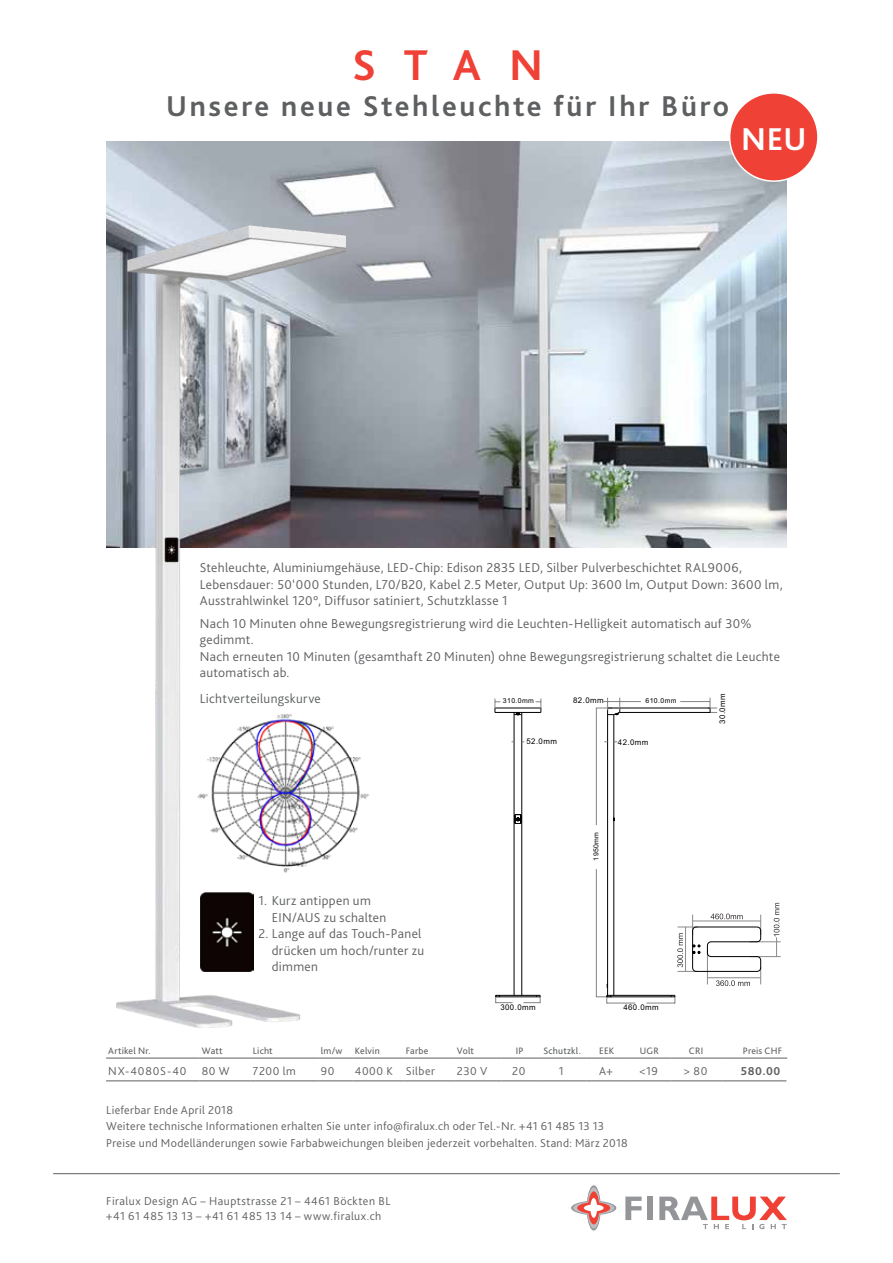
<style>
.page{position:relative;width:893px;height:1263px;background:#fff}
.page>*{position:absolute;margin:0;border:0;box-sizing:border-box;transform-origin:0 0}
.t1{font:700 45px "Bliss 2";color:#ef4135}
.t2{font:700 33px "Bliss 2";color:#fff}
.t3{font:700 30px "Bliss 2";letter-spacing:.09em;color:#5d5f61}
.t4{font:300 13.5px/16.5px "Bliss 2";letter-spacing:.02em;color:#5d5f61}
.t5{font:300 12px/16.5px "Bliss 2";letter-spacing:.03em;color:#5d5f61}
.t6{font:300 12px "Bliss 2";letter-spacing:.075em;color:#5d5f61}
.t7{font:700 12px "Bliss 2";color:#5d5f61}
.t8{font:9.75px "Bliss 2";letter-spacing:.02em;color:#5d5f61}
.t9{font:7.8px "Arial";letter-spacing:.055em;color:#000}
.t10{font:6.9px "Arial";letter-spacing:.055em;color:#000}
</style>
<div class="page">
<hr style="left:53px;top:1173px;width:787px;height:1px;background:#5d5f61">
<svg style="left:625px;top:1196px;width:17px;height:24px"></svg>
<div style="left:647px;top:1196px;width:6px;height:24px;background:#939598"></div>
<svg style="left:659px;top:1196px;width:128px;height:33px"></svg>
<svg style="left:571px;top:1185px;width:45px;height:45px"></svg>
<img style="left:106px;top:141px;width:681px;height:406px">
<img style="left:117px;top:205px;width:228px;height:823px">
<img style="left:200px;top:892px;width:53px;height:79px">
<hr style="left:750px;top:956px;width:31px;height:1px;background:#898a8e">
<hr style="left:750px;top:941px;width:31px;height:1px;background:#898a8e">
<svg style="left:774px;top:903px;width:5px;height:53px"></svg>
<svg style="left:495px;top:698px;width:266px;height:306px"></svg>
<img style="left:182px;top:703px;width:187px;height:176px">
<hr style="left:106px;top:1058px;width:94px;height:1px;background:#5d5f61">
<hr style="left:200px;top:1058px;width:51px;height:1px;background:#5d5f61">
<hr style="left:251px;top:1058px;width:68px;height:1px;background:#5d5f61">
<hr style="left:319px;top:1058px;width:34px;height:1px;background:#5d5f61">
<hr style="left:353px;top:1058px;width:51px;height:1px;background:#5d5f61">
<hr style="left:404px;top:1058px;width:51px;height:1px;background:#5d5f61">
<hr style="left:455px;top:1058px;width:47px;height:1px;background:#5d5f61">
<hr style="left:502px;top:1058px;width:38px;height:1px;background:#5d5f61">
<hr style="left:540px;top:1058px;width:47px;height:1px;background:#5d5f61">
<hr style="left:587px;top:1058px;width:42px;height:1px;background:#5d5f61">
<hr style="left:629px;top:1058px;width:43px;height:1px;background:#5d5f61">
<hr style="left:672px;top:1058px;width:51px;height:1px;background:#5d5f61">
<hr style="left:723px;top:1058px;width:64px;height:1px;background:#5d5f61">
<hr style="left:106px;top:1080px;width:94px;height:1px;background:#5d5f61">
<hr style="left:200px;top:1080px;width:51px;height:1px;background:#5d5f61">
<hr style="left:251px;top:1080px;width:68px;height:1px;background:#5d5f61">
<hr style="left:319px;top:1080px;width:34px;height:1px;background:#5d5f61">
<hr style="left:353px;top:1080px;width:51px;height:1px;background:#5d5f61">
<hr style="left:404px;top:1080px;width:51px;height:1px;background:#5d5f61">
<hr style="left:455px;top:1080px;width:47px;height:1px;background:#5d5f61">
<hr style="left:502px;top:1080px;width:38px;height:1px;background:#5d5f61">
<hr style="left:540px;top:1080px;width:47px;height:1px;background:#5d5f61">
<hr style="left:587px;top:1080px;width:42px;height:1px;background:#5d5f61">
<hr style="left:629px;top:1080px;width:43px;height:1px;background:#5d5f61">
<hr style="left:672px;top:1080px;width:51px;height:1px;background:#5d5f61">
<hr style="left:723px;top:1080px;width:63px;height:1px;background:#5d5f61">
<div style="left:730px;top:93px;width:88px;height:88px;background:#ef4135;border-radius:50%"></div>
<div style="left:729px;top:92px;width:90px;height:90px;border:2px solid #fff;border-radius:50%"></div>
<h1 class="t1" style="left:352px;top:37px;width:192px">STAN</h1>
<h3 class="t3" style="left:166px;top:87px;width:565px">Unsere neue Stehleuchte für Ihr Büro</h3>
<h2 class="t2" style="left:741px;top:118px;width:67px">NEU</h2>
<p class="t4" style="left:200px;top:559px;width:584px">Stehleuchte, Aluminiumgehäuse, LED-Chip: Edison 2835 LED, Silber Pulverbeschichtet RAL9006,<br>Lebensdauer: 50‘000 Stunden, L70/B20, Kabel 2.5 Meter, Output Up: 3600 lm, Output Down: 3600 lm,<br>Ausstrahlwinkel 120°, Diffusor satiniert, Schutzklasse 1</p>
<p class="t4" style="left:200px;top:615px;width:582px">Nach 10 Minuten ohne Bewegungsregistrierung wird die Leuchten-Helligkeit automatisch auf 30% gedimmt.<br>Nach erneuten 10 Minuten (gesamthaft 20 Minuten) ohne Bewegungsregistrierung schaltet die Leuchte automatisch ab.</p>
<p class="t4" style="left:200px;top:690px;width:122px">Lichtverteilungskurve</p>
<p class="t4" style="left:272px;top:892px;width:116px;text-indent:-14px">1. Kurz antippen um<br>EIN/AUS zu schalten</p>
<p class="t4" style="left:272px;top:925px;width:154px;text-indent:-14px">2. Lange auf das Touch-Panel drücken um hoch/runter zu dimmen</p>
<p class="t9" style="left:573px;top:695px;width:32px">82.0mm</p>
<p class="t10" style="left:503px;top:696px;width:33px">310.0mm</p>
<p class="t10" style="left:645px;top:696px;width:33px">610.0mm</p>
<p class="t9" style="left:526px;top:736px;width:32px">52.0mm</p>
<p class="t9" style="left:618px;top:737px;width:32px">42.0mm</p>
<p class="t10" style="left:591px;top:861px;width:30px;rotate:-90deg">1950mm</p>
<p class="t9" style="left:717px;top:724px;width:32px;rotate:-90deg">30.0mm</p>
<p class="t9" style="left:500px;top:1001px;width:37px">300.0mm</p>
<p class="t9" style="left:623px;top:1002px;width:37px">460.0mm</p>
<p class="t8" style="left:108px;top:1044px;width:44px">Artikel Nr.</p>
<p class="t8" style="left:202px;top:1044px;width:23px">Watt</p>
<p class="t8" style="left:253px;top:1044px;width:22px">Licht</p>
<p class="t8" style="left:321px;top:1044px;width:23px">lm/w</p>
<p class="t8" style="left:355px;top:1044px;width:26px">Kelvin</p>
<p class="t8" style="left:406px;top:1044px;width:24px">Farbe</p>
<p class="t8" style="left:457px;top:1044px;width:19px">Volt</p>
<p class="t8" style="left:516px;top:1044px;width:9px">IP</p>
<p class="t8" style="left:543px;top:1044px;width:39px">Schutzkl.</p>
<p class="t8" style="left:599px;top:1044px;width:17px">EEK</p>
<p class="t8" style="left:640px;top:1044px;width:21px">UGR</p>
<p class="t8" style="left:689px;top:1044px;width:16px">CRI</p>
<p class="t8" style="left:743px;top:1044px;width:41px">Preis CHF</p>
<p class="t6" style="left:108px;top:1063px;width:80px">NX-4080S-40</p>
<p class="t5" style="left:202px;top:1062px;width:29px">80 W</p>
<p class="t5" style="left:253px;top:1062px;width:44px">7200 lm</p>
<p class="t5" style="left:321px;top:1062px;width:15px">90</p>
<p class="t5" style="left:355px;top:1062px;width:82px">4000 K Silber</p>
<p class="t5" style="left:457px;top:1062px;width:32px">230 V</p>
<p class="t5" style="left:512px;top:1062px;width:15px">20</p>
<p class="t5" style="left:559px;top:1062px;width:6px">1</p>
<p class="t5" style="left:599px;top:1062px;width:15px">A+</p>
<p class="t5" style="left:639px;top:1062px;width:20px">&lt;19</p>
<p class="t5" style="left:683px;top:1062px;width:26px">&gt; 80</p>
<p class="t7" style="left:741px;top:1063px;width:41px">580.00</p>
<p class="t5" style="left:106px;top:1101px;width:523px">Lieferbar Ende April 2018<br>Weitere technische Informationen erhalten Sie unter info@firalux.ch oder Tel.-Nr. +41 61 485 13 13<br>Preise und Modelländerungen sowie Farbabweichungen bleiben jederzeit vorbehalten. Stand: März 2018</p>
<p class="t5" style="left:106px;top:1193px;width:286px;line-height:15px">Firalux Design AG – Hauptstrasse 21 – 4461 Böckten BL +41 61 485 13 13 – +41 61 485 13 14 – www.firalux.ch</p>
</div>
